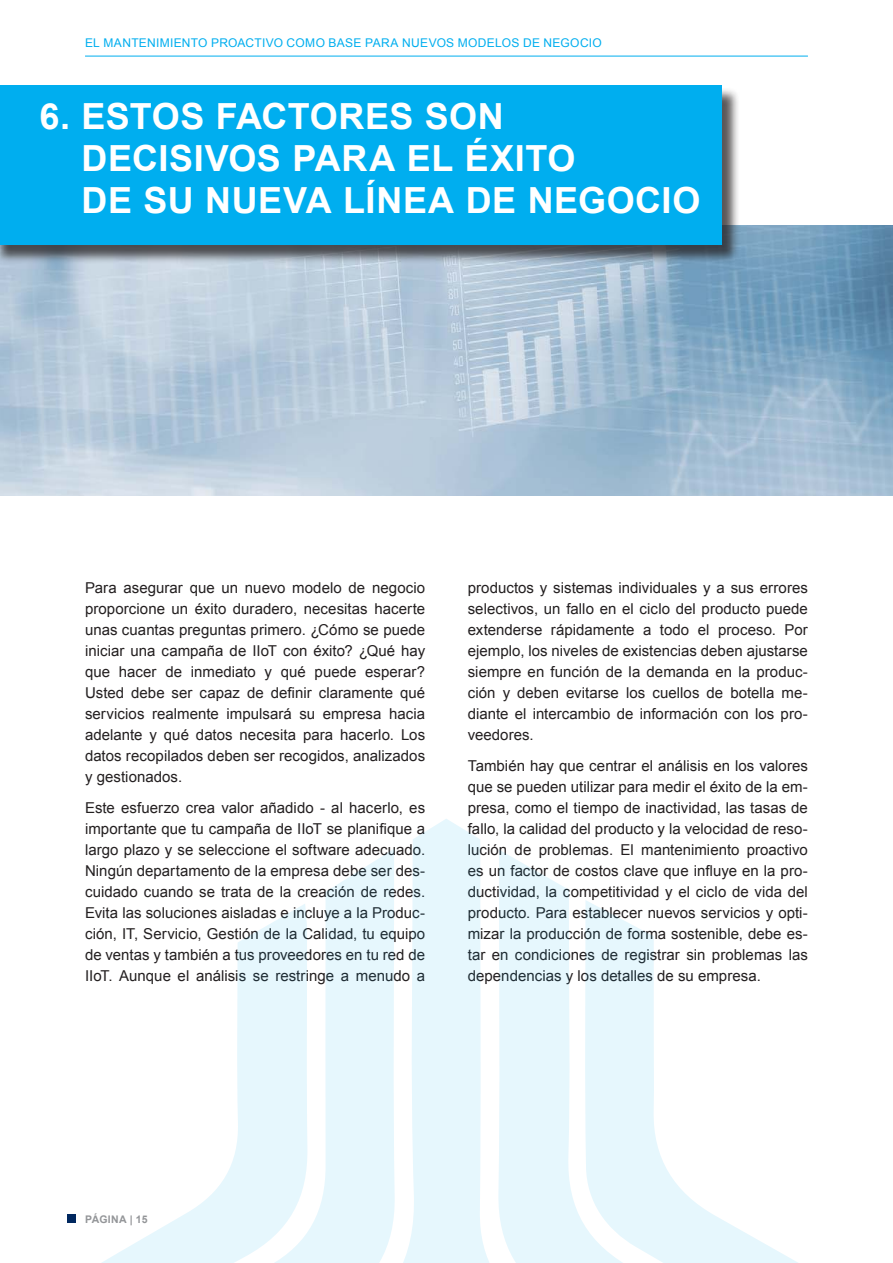
<style>
.page{position:relative;width:893px;height:1263px;background:#fff}
.page>*{position:absolute;margin:0;border:0;box-sizing:border-box;transform-origin:0 0}
.t1{font:700 36px/42px "Arial";letter-spacing:.015em;color:#fff}
.t2{font:15px/21px "Arial";letter-spacing:.005em;color:#231f20;text-align:justify}
.t3{font:12px "Arial";letter-spacing:.025em;color:#00aeef}
.t4{font:700 10.5px "Arial";letter-spacing:.015em;color:#939598}
</style>
<div class="page">
<img style="left:0;top:225px;width:893px;height:270px">
<div style="left:0;top:87px;width:740px;height:177px;background:#231f20;opacity:.75"></div>
<div style="left:0;top:85px;width:721px;height:159px;background:#00aeef"></div>
<svg style="left:403px;top:819px;width:86px;height:444px;fill:#e6f7fd"></svg>
<svg style="left:498px;top:850px;width:86px;height:413px;fill:#e6f7fd"></svg>
<svg style="left:308px;top:849px;width:87px;height:414px;fill:#e6f7fd"></svg>
<svg style="left:102px;top:904px;width:206px;height:359px"></svg>
<svg style="left:584px;top:900px;width:214px;height:363px"></svg>
<hr style="left:85px;top:56px;width:723px;height:1px;background:#00aeef">
<div style="left:67px;top:1214px;width:9px;height:9px;background:#00285f"></div>
<p class="t3" style="left:85px;top:35px;width:518px">EL MANTENIMIENTO PROACTIVO COMO BASE PARA NUEVOS MODELOS DE NEGOCIO</p>
<h1 class="t1" style="left:82px;top:97px;width:620px;text-indent:-42px">6. ESTOS FACTORES SON<br>DECISIVOS PARA EL ÉXITO<br>DE SU NUEVA LÍNEA DE NEGOCIO</h1>
<p class="t2" style="left:85px;top:577px;width:342px">Para asegurar que un nuevo modelo de negocio proporcione un éxito duradero, necesitas hacerte unas cuantas preguntas primero. ¿Cómo se puede iniciar una campaña de IIoT con éxito? ¿Qué hay que hacer de inmediato y qué puede esperar?<br>Usted debe ser capaz de definir claramente qué servicios realmente impulsará su empresa hacia adelante y qué datos necesita para hacerlo. Los datos recopilados deben ser recogidos, analizados y gestionados.</p>
<p class="t2" style="left:85px;top:798px;width:342px">Este esfuerzo crea valor añadido - al hacerlo, es importante que tu campaña de IIoT se planifique a largo plazo y se seleccione el software adecuado.<br>Ningún departamento de la empresa debe ser des&shy;cuidado cuando se trata de la creación de redes.<br>Evita las soluciones aisladas e incluye a la Produc&shy;ción, IT, Servicio, Gestión de la Calidad, tu equipo de ventas y también a tus proveedores en tu red de IIoT. Aunque el análisis se restringe a menudo a</p>
<p class="t2" style="left:468px;top:577px;width:342px">productos y sistemas individuales y a sus errores selectivos, un fallo en el ciclo del producto puede extenderse rápidamente a todo el proceso. Por ejemplo, los niveles de existencias deben ajustarse siempre en función de la demanda en la produc&shy;ción y deben evitarse los cuellos de botella me&shy;diante el intercambio de información con los pro&shy;veedores.</p>
<p class="t2" style="left:468px;top:756px;width:342px">También hay que centrar el análisis en los valores que se pueden utilizar para medir el éxito de la em&shy;presa, como el tiempo de inactividad, las tasas de fallo, la calidad del producto y la velocidad de reso&shy;lución de problemas. El mantenimiento proactivo es un factor de costos clave que influye en la pro&shy;ductividad, la competitividad y el ciclo de vida del producto. Para establecer nuevos servicios y opti&shy;mizar la producción de forma sostenible, debe es&shy;tar en condiciones de registrar sin problemas las dependencias y los detalles de su empresa.</p>
<p class="t4" style="left:85px;top:1212px;width:64px">PÁGINA | 15</p>
</div>
